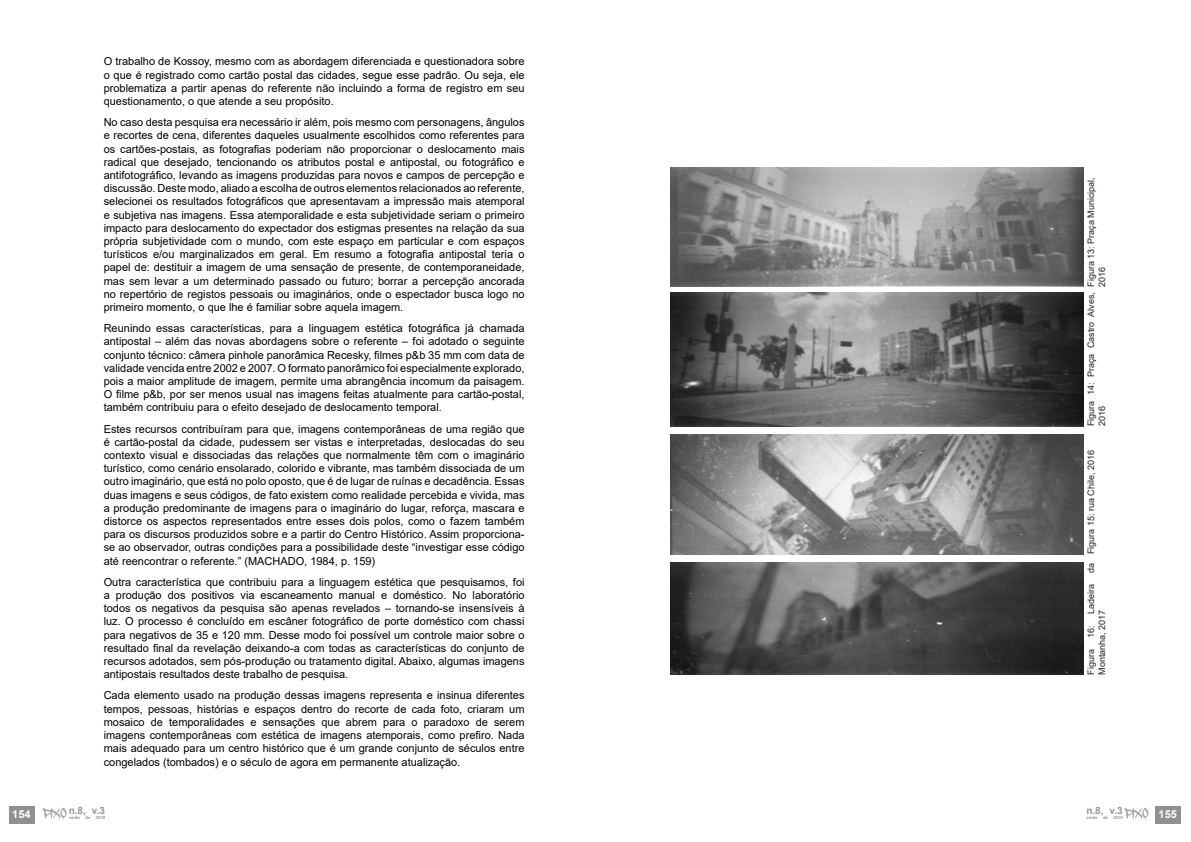
<style>
.page{position:relative;width:1191px;height:842px;background:#fff}
.page>*{position:absolute;margin:0;border:0;box-sizing:border-box;transform-origin:0 0}
.t1{font:11px/13.2px "Arial";color:#000;text-align:justify}
.t2{font:700 11px "Arial";color:#fff}
.t3{font:700 10px "Arial";color:#939598}
.t4{font:9px/10.8px "Arial";color:#231f20}
.t5{font:700 4.2px "Arial";color:#939598}
</style>
<div class="page">
<div style="left:1155px;top:806px;width:25px;height:17px;background:#918f8f"></div>
<svg style="left:1124px;top:808px;width:24px;height:13px"></svg>
<div style="left:9px;top:806px;width:25px;height:17px;background:#918f8f"></div>
<svg style="left:43px;top:808px;width:24px;height:13px"></svg>
<img style="left:670px;top:167px;width:413px;height:120px">
<img style="left:670px;top:292px;width:413px;height:134px">
<img style="left:670px;top:434px;width:413px;height:120px">
<img style="left:670px;top:563px;width:413px;height:112px">
<p class="t1" style="left:104px;top:55px;width:422px">O trabalho de Kossoy, mesmo com as abordagem diferenciada e questionadora sobre o que é registrado como cartão postal das cidades, segue esse padrão. Ou seja, ele problematiza a partir apenas do referente não incluindo a forma de registro em seu questionamento, o que atende a seu propósito.</p>
<p class="t1" style="left:104px;top:116px;width:422px">No caso desta pesquisa era necessário ir além, pois mesmo com personagens, ângulos e recortes de cena, diferentes daqueles usualmente escolhidos como referentes para os cartões-postais, as fotografias poderiam não proporcionar o deslocamento mais radical que desejado, tencionando os atributos postal e antipostal, ou fotográfico e antifotográfico, levando as imagens produzidas para novos e campos de percepção e discussão. Deste modo, aliado a escolha de outros elementos relacionados ao referente, selecionei os resultados fotográficos que apresentavam a impressão mais atemporal e subjetiva nas imagens. Essa atemporalidade e esta subjetividade seriam o primeiro impacto para deslocamento do expectador dos estigmas presentes na relação da sua própria subjetividade com o mundo, com este espaço em particular e com espaços turísticos e/ou marginalizados em geral. Em resumo a fotografia antipostal teria o papel de: destituir a imagem de uma sensação de presente, de contemporaneidade, mas sem levar a um determinado passado ou futuro; borrar a percepção ancorada no repertório de registos pessoais ou imaginários, onde o espectador busca logo no primeiro momento, o que lhe é familiar sobre aquela imagem.</p>
<p class="t1" style="left:104px;top:322px;width:422px">Reunindo essas características, para a linguagem estética fotográfica já chamada antipostal – além das novas abordagens sobre o referente – foi adotado o seguinte conjunto técnico: câmera pinhole panorâmica Recesky, filmes p&amp;b 35 mm com data de validade vencida entre 2002 e 2007. O formato panorâmico foi especialmente explorado, pois a maior amplitude de imagem, permite uma abrangência incomum da paisagem.<br>O filme p&amp;b, por ser menos usual nas imagens feitas atualmente para cartão-postal, também contribuiu para o efeito desejado de deslocamento temporal.</p>
<p class="t1" style="left:104px;top:422px;width:422px">Estes recursos contribuíram para que, imagens contemporâneas de uma região que é cartão-postal da cidade, pudessem ser vistas e interpretadas, deslocadas do seu contexto visual e dissociadas das relações que normalmente têm com o imaginário turístico, como cenário ensolarado, colorido e vibrante, mas também dissociada de um outro imaginário, que está no polo oposto, que é de lugar de ruínas e decadência. Essas duas imagens e seus códigos, de fato existem como realidade percebida e vivida, mas a produção predominante de imagens para o imaginário do lugar, reforça, mascara e distorce os aspectos representados entre esses dois polos, como o fazem também para os discursos produzidos sobre e a partir do Centro Histórico. Assim proporciona&shy;se ao observador, outras condições para a possibilidade deste “investigar esse código até reencontrar o referente.” (MACHADO, 1984, p. 159)</p>
<p class="t1" style="left:104px;top:575px;width:422px">Outra característica que contribuiu para a linguagem estética que pesquisamos, foi a produção dos positivos via escaneamento manual e doméstico. No laboratório todos os negativos da pesquisa são apenas revelados – tornando-se insensíveis à luz. O processo é concluído em escâner fotográfico de porte doméstico com chassi para negativos de 35 e 120 mm. Desse modo foi possível um controle maior sobre o resultado final da revelação deixando-a com todas as características do conjunto de recursos adotados, sem pós-produção ou tratamento digital. Abaixo, algumas imagens antipostais resultados deste trabalho de pesquisa.</p>
<p class="t1" style="left:104px;top:689px;width:422px">Cada elemento usado na produção dessas imagens representa e insinua diferentes tempos, pessoas, histórias e espaços dentro do recorte de cada foto, criaram um mosaico de temporalidades e sensações que abrem para o paradoxo de serem imagens contemporâneas com estética de imagens atemporais, como prefiro. Nada mais adequado para um centro histórico que é um grande conjunto de séculos entre congelados (tombados) e o século de agora em permanente atualização.</p>
<p class="t4" style="left:1085px;top:287px;width:111px;rotate:-90deg">Figura 13: Praça Municipal,<br>2016</p>
<p class="t4" style="left:1085px;top:426px;width:136px;rotate:-90deg">Figura 14: Praça Castro Alves,<br>2016</p>
<p class="t4" style="left:1085px;top:554px;width:106px;rotate:-90deg">Figura 15: rua Chile, 2016</p>
<p class="t4" style="left:1085px;top:573px;width:12px;rotate:-90deg">da</p>
<p class="t4" style="left:1085px;top:614px;width:32px;rotate:-90deg">Ladeira</p>
<p class="t4" style="left:1096px;top:675px;width:67px;rotate:-90deg">Montanha, 2017</p>
<p class="t4" style="left:1085px;top:638px;width:14px;rotate:-90deg">16:</p>
<p class="t4" style="left:1085px;top:675px;width:27px;rotate:-90deg">Figura</p>
<p class="t3" style="left:69px;top:804px;width:38px">n.8, v.3</p>
<p class="t5" style="left:69px;top:815px;width:13px">verão</p>
<p class="t5" style="left:85px;top:815px;width:6px">de</p>
<p class="t5" style="left:96px;top:815px;width:11px">2019</p>
<p class="t3" style="left:1086px;top:804px;width:38px">n.8, v.3</p>
<p class="t2" style="left:12px;top:806px;width:20px">154</p>
<p class="t5" style="left:1086px;top:815px;width:13px">verão</p>
<p class="t5" style="left:1103px;top:815px;width:6px">de</p>
<p class="t5" style="left:1113px;top:815px;width:11px">2019</p>
<p class="t2" style="left:1158px;top:806px;width:20px">155</p>
</div>
